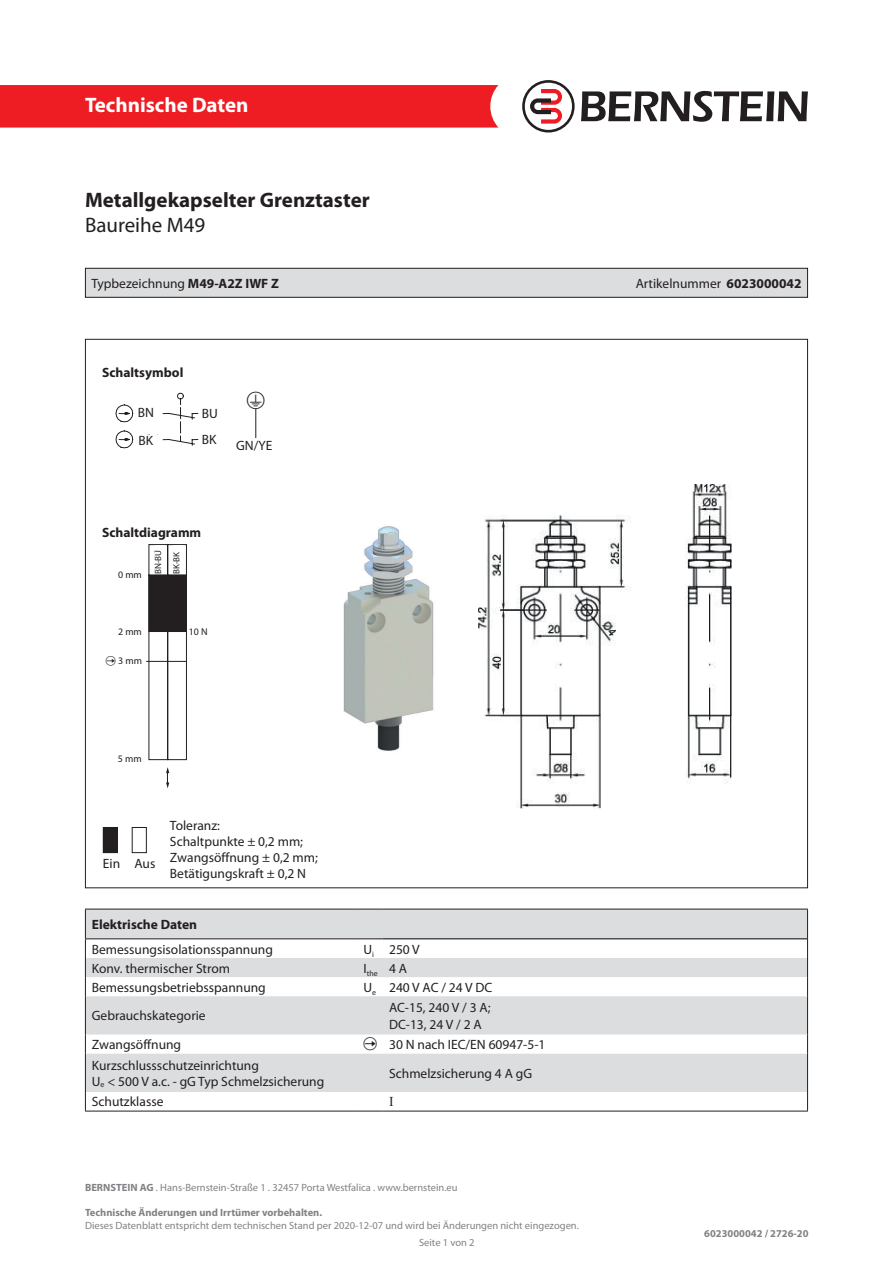
<style>
.page{position:relative;width:893px;height:1263px;background:#fff}
.page>*{position:absolute;margin:0;border:0;box-sizing:border-box;transform-origin:0 0}
.t1{font:700 21px "Myriad Pro";color:#231f20}
.t2{font:700 21px "Myriad Pro";color:#fff}
.t3{font:21px "Myriad Pro";color:#231f20}
.t4{font:13.5px "Myriad Pro";color:#231f20}
.t5{font:700 13.5px "Myriad Pro";color:#231f20}
.t6{font:13.5px "Times New Roman";color:#231f20}
.t7{font:10.5px "Myriad Pro";color:#808285}
.t8{font:700 10.5px "Myriad Pro";color:#808285}
.t9{font:9.9px/18.8px "Myriad Pro";color:#231f20}
.t10{font:9px "Myriad Pro";color:#231f20}
.t11{font:7.8px "Myriad Pro";color:#231f20}
.s1{font-weight:700}
</style>
<div class="page">
<div style="left:0;top:85px;width:498px;height:43px;background:#ee1d23"></div>
<svg style="left:581px;top:91px;width:227px;height:31px"></svg>
<svg style="left:522px;top:80px;width:53px;height:53px"></svg>
<svg style="left:116px;top:393px;width:83px;height:55px"></svg>
<svg style="left:148px;top:544px;width:39px;height:216px"></svg>
<hr style="left:146px;top:661px;width:40px;height:1px;background:#231f20">
<svg style="left:166px;top:767px;width:3px;height:21px"></svg>
<img style="left:343px;top:526px;width:91px;height:225px">
<img style="left:478px;top:485px;width:254px;height:323px">
<div style="left:132px;top:827px;width:15px;height:26px;border:1px solid #231f20"></div>
<div style="left:103px;top:827px;width:14px;height:26px;background:#231f20"></div>
<div style="left:103px;top:827px;width:15px;height:26px;border:1px solid #231f20"></div>
<hr style="left:255px;top:408px;width:1px;height:30px;background:#231f20">
<div style="left:138px;top:435px;width:24px;height:13px;background:#fff"></div>
<div style="left:138px;top:407px;width:22px;height:14px;background:#fff"></div>
<div style="left:173px;top:545px;width:10px;height:29px;background:#fff"></div>
<div style="left:155px;top:545px;width:9px;height:29px;background:#fff"></div>
<div style="left:85px;top:268px;width:722px;height:29px;background:#dcdddf"></div>
<div style="left:85px;top:268px;width:723px;height:30px;border:1px solid #231f20"></div>
<svg style="left:86px;top:910px;width:721px;height:182px;fill:#dcdddf"></svg>
<svg style="left:807px;top:939px;width:1px;height:57px"></svg>
<hr style="left:807px;top:996px;width:1px;height:38px;background:#231f20">
<svg style="left:807px;top:1034px;width:1px;height:20px"></svg>
<hr style="left:807px;top:1054px;width:1px;height:38px;background:#231f20">
<svg style="left:807px;top:1092px;width:1px;height:19px"></svg>
<hr style="left:807px;top:909px;width:1px;height:30px;background:#231f20">
<hr style="left:85px;top:1111px;width:272px;height:1px;background:#231f20">
<svg style="left:357px;top:1111px;width:26px;height:1px"></svg>
<hr style="left:383px;top:1111px;width:425px;height:1px;background:#231f20">
<hr style="left:383px;top:938px;width:424px;height:1px;background:#000">
<hr style="left:85px;top:909px;width:272px;height:1px;background:#231f20">
<svg style="left:357px;top:909px;width:26px;height:1px"></svg>
<hr style="left:383px;top:909px;width:425px;height:1px;background:#231f20">
<hr style="left:85px;top:938px;width:272px;height:1px;background:#231f20">
<svg style="left:357px;top:938px;width:26px;height:1px"></svg>
<svg style="left:85px;top:909px;width:1px;height:87px"></svg>
<hr style="left:85px;top:996px;width:1px;height:38px;background:#231f20">
<svg style="left:85px;top:1034px;width:1px;height:20px"></svg>
<hr style="left:85px;top:1054px;width:1px;height:38px;background:#231f20">
<svg style="left:85px;top:1092px;width:1px;height:19px"></svg>
<svg style="left:364px;top:1037px;width:13px;height:13px"></svg>
<h1 class="t2" style="left:85px;top:91px;width:165px">Technische Daten</h1>
<p class="t1" style="left:85px;top:186px;width:286px">Metallgekapselter Grenztaster</p>
<p class="t3" style="left:85px;top:212px;width:122px">Baureihe M49</p>
<p class="t4" style="left:91px;top:275px;width:189px">Typbezeichnung <span class="s1">M49-A2Z IWF Z</span></p>
<p class="t4" style="left:636px;top:275px;width:167px">Artikelnummer <span class="s1">6023000042</span></p>
<p class="t5" style="left:102px;top:364px;width:83px">Schaltsymbol</p>
<p class="t4" style="left:138px;top:405px;width:18px">BN</p>
<p class="t4" style="left:202px;top:405px;width:18px">BU</p>
<p class="t4" style="left:138px;top:432px;width:16px">BK</p>
<p class="t4" style="left:202px;top:431px;width:16px">BK</p>
<p class="t4" style="left:236px;top:438px;width:38px">GN/YE</p>
<p class="t5" style="left:102px;top:524px;width:101px">Schaltdiagramm</p>
<p class="t9" style="left:118px;top:565px;width:25px">0 mm</p>
<p class="t9" style="left:149px;top:572px;width:25px;rotate:-90deg">11-12<br>21-22</p>
<p class="t10" style="left:153px;top:574px;width:26px;rotate:-90deg">BN-BU</p>
<p class="t10" style="left:171px;top:574px;width:24px;rotate:-90deg">BK-BK</p>
<p class="t9" style="left:118px;top:622px;width:25px">2 mm</p>
<p class="t9" style="left:118px;top:651px;width:25px">3 mm</p>
<p class="t9" style="left:189px;top:622px;width:20px">10 N</p>
<p class="t9" style="left:118px;top:749px;width:25px">5 mm</p>
<p class="t4" style="left:103px;top:855px;width:54px">Ein Aus</p>
<p class="t4" style="left:170px;top:817px;width:52px">Toleranz:</p>
<p class="t4" style="left:170px;top:833px;width:135px">Schaltpunkte ± 0,2 mm;</p>
<p class="t4" style="left:170px;top:849px;width:149px">Zwangsöffnung ± 0,2 mm;</p>
<p class="t4" style="left:170px;top:865px;width:138px">Betätigungskraft ± 0,2 N</p>
<p class="t5" style="left:92px;top:916px;width:107px">Elektrische Daten</p>
<p class="t4" style="left:92px;top:941px;width:183px">Bemessungsisolationsspannung</p>
<p class="t4" style="left:364px;top:941px;width:12px">U<sub>i</sub></p>
<p class="t4" style="left:389px;top:941px;width:32px">250 V</p>
<p class="t4" style="left:92px;top:960px;width:140px">Konv. thermischer Strom</p>
<p class="t11" style="left:364px;top:968px;width:16px"><sup>I</sup>the</p>
<p class="t4" style="left:389px;top:960px;width:20px">4 A</p>
<p class="t4" style="left:92px;top:979px;width:176px">Bemessungsbetriebsspannung</p>
<p class="t4" style="left:364px;top:979px;width:14px">U<sub>e</sub></p>
<p class="t4" style="left:389px;top:979px;width:105px">240 V AC / 24 V DC</p>
<p class="t4" style="left:92px;top:1007px;width:115px">Gebrauchskategorie</p>
<p class="t4" style="left:389px;top:999px;width:103px">АС-15, 240 V / 3 A;</p>
<p class="t4" style="left:389px;top:1016px;width:94px">DC-13, 24 V / 2 A</p>
<p class="t4" style="left:92px;top:1036px;width:91px">Zwangsöffnung</p>
<p class="t4" style="left:389px;top:1036px;width:158px">30 N nach IEC/EN 60947-5-1</p>
<p class="t4" style="left:92px;top:1057px;width:169px">Kurzschlussschutzeinrichtung</p>
<p class="t4" style="left:92px;top:1073px;width:234px">U<sub>e</sub> &lt; 500 V a.c. - gG Typ Schmelzsicherung</p>
<p class="t4" style="left:389px;top:1065px;width:145px">Schmelzsicherung 4 A gG</p>
<p class="t4" style="left:92px;top:1093px;width:73px">Schutzklasse</p>
<p class="t6" style="left:389px;top:1092px;width:6px">I</p>
<p class="t7" style="left:85px;top:1181px;width:374px"><span class="s1">BERNSTEIN AG</span> . Hans-Bernstein-Straße 1 . 32457 Porta Westfalica . www.bernstein.eu</p>
<p class="t8" style="left:85px;top:1206px;width:239px">Technische Änderungen und Irrtümer vorbehalten.</p>
<p class="t7" style="left:85px;top:1219px;width:495px">Dieses Datenblatt entspricht dem technischen Stand per 2020-12-07 und wird bei Änderungen nicht eingezogen.</p>
<p class="t7" style="left:419px;top:1236px;width:57px">Seite 1 von 2</p>
<p class="t8" style="left:704px;top:1227px;width:106px">6023000042 / 2726-20</p>
</div>
